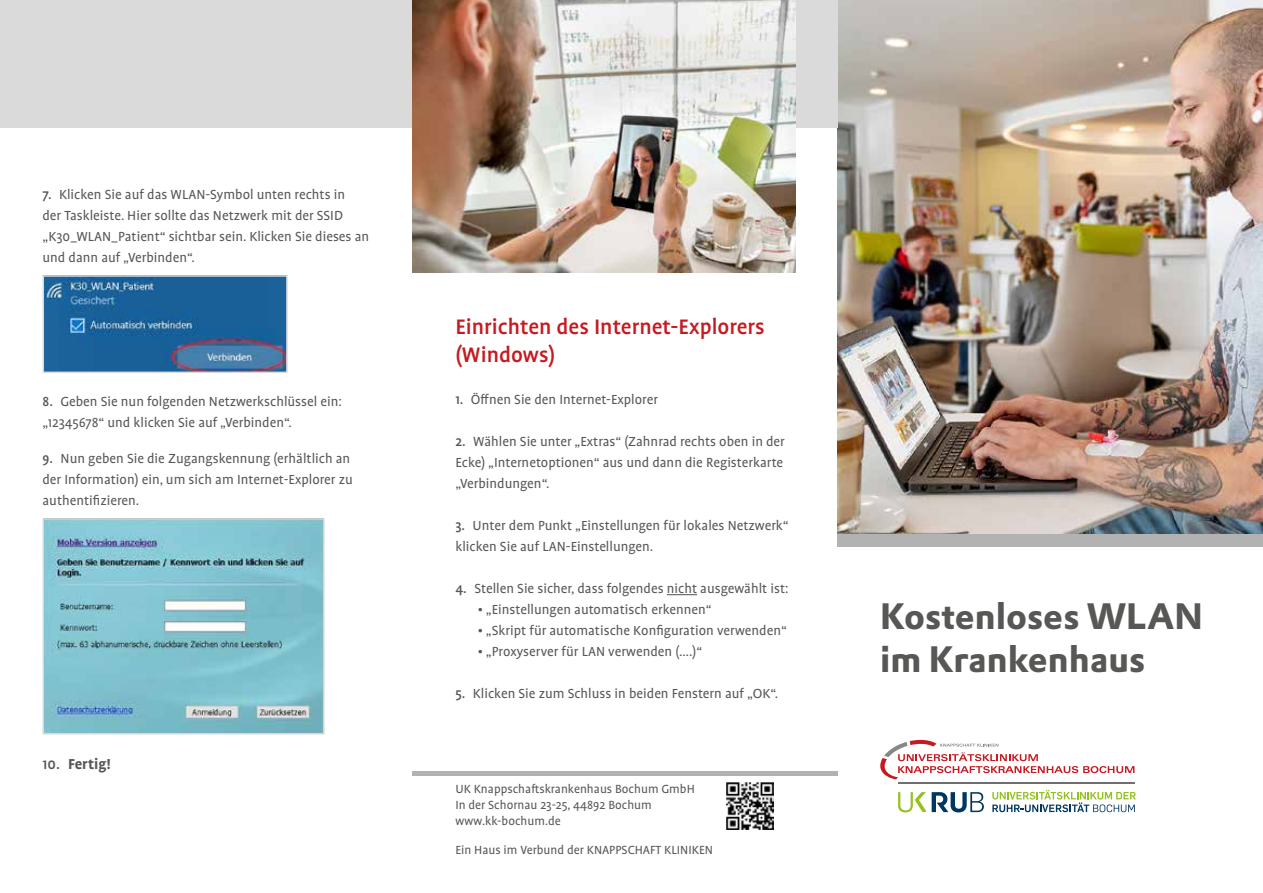
<style>
.page{position:relative;width:1263px;height:893px;background:#fff}
.page>*{position:absolute;margin:0;border:0;box-sizing:border-box;transform-origin:0 0}
.t1{font:700 36px/43.2px "DTL Prokyon TOT";color:#575756}
.t2{font:500 24px/28.8px "Profile OT";color:#c51a21}
.t3{font:700 16.5px "Profile OT";color:#575756}
.t4{font:15px/21px "Profile OT";color:#575756}
.t5{font:13.5px/16.2px "Profile OT";color:#575756}
.s1{font-weight:500}
</style>
<div class="page">
<hr style="left:667px;top:594px;width:30px;height:1px;background:#575756">
<img style="left:838px;top:0;width:425px;height:534px">
<svg style="left:880px;top:740px;width:254px;height:39px"></svg>
<hr style="left:898px;top:782px;width:237px;height:1px;background:#706f6f">
<svg style="left:898px;top:792px;width:86px;height:20px"></svg>
<svg style="left:992px;top:790px;width:143px;height:22px"></svg>
<div style="left:838px;top:534px;width:425px;height:13px;background:#b3b2b2"></div>
<div style="left:0;top:0;width:837px;height:128px;background:#dadada"></div>
<img style="left:412px;top:0;width:383px;height:272px">
<img style="left:727px;top:782px;width:47px;height:47px">
<img style="left:46px;top:278px;width:239px;height:92px">
<div style="left:43px;top:275px;width:245px;height:98px;border:2px solid #dadada"></div>
<img style="left:46px;top:521px;width:276px;height:210px">
<div style="left:43px;top:518px;width:282px;height:216px;border:2px solid #dadada"></div>
<hr style="left:412px;top:772px;width:426px;height:4px;background:#b3b2b2">
<p class="t4" style="left:43px;top:185px;width:328px"><span class="s1">7.</span> Klicken Sie auf das WLAN-Symbol unten rechts in<br>der Taskleiste. Hier sollte das Netzwerk mit der SSID „K30_WLAN_Patient“ sichtbar sein. Klicken Sie dieses an und dann auf „Verbinden“.</p>
<p class="t4" style="left:43px;top:392px;width:301px"><span class="s1">8.</span> Geben Sie nun folgenden Netzwerkschlüssel ein: „12345678“ und klicken Sie auf „Verbinden“.</p>
<p class="t4" style="left:43px;top:448px;width:312px"><span class="s1">9.</span> Nun geben Sie die Zugangskennung (erhältlich an der Information) ein, um sich am Internet-Explorer zu authentifizieren.</p>
<p class="t3" style="left:43px;top:755px;width:70px"><span class="s1">10.</span> Fertig!</p>
<h2 class="t2" style="left:455px;top:313px;width:311px">Einrichten des Internet-Explorers (Windows)</h2>
<p class="t4" style="left:455px;top:390px;width:204px"><span class="s1">1.</span> Öffnen Sie den Internet-Explorer</p>
<p class="t4" style="left:455px;top:432px;width:331px;text-align:justify"><span class="s1">2.</span> Wählen Sie unter „Extras“ (Zahnrad rechts oben in der Ecke) „Internetoptionen“ aus und dann die Registerkarte „Verbindungen“.</p>
<p class="t4" style="left:455px;top:516px;width:335px"><span class="s1">3.</span> Unter dem Punkt „Einstellungen für lokales Netzwerk“ klicken Sie auf LAN-Einstellungen.</p>
<p class="t4" style="left:455px;top:579px;width:335px"><span class="s1">4.</span> Stellen Sie sicher, dass folgendes nicht ausgewählt ist:</p>
<p class="t4" style="left:478px;top:600px;width:235px">• „Einstellungen automatisch erkennen“</p>
<p class="t4" style="left:478px;top:621px;width:311px">• „Skript für automatische Konfiguration verwenden“</p>
<p class="t4" style="left:478px;top:642px;width:226px">• „Proxyserver für LAN verwenden (….)“</p>
<p class="t4" style="left:455px;top:684px;width:324px"><span class="s1">5.</span> Klicken Sie zum Schluss in beiden Fenstern auf „OK“.</p>
<p class="t5" style="left:455px;top:781px;width:241px">UK Knappschaftskrankenhaus Bochum GmbH<br>In der Schornau 23-25, 44892 Bochum www.kk-bochum.de</p>
<p class="t5" style="left:455px;top:842px;width:259px">Ein Haus im Verbund der KNAPPSCHAFT KLINIKEN</p>
<h1 class="t1" style="left:880px;top:594px;width:324px">Kostenloses WLAN im Krankenhaus</h1>
</div>
